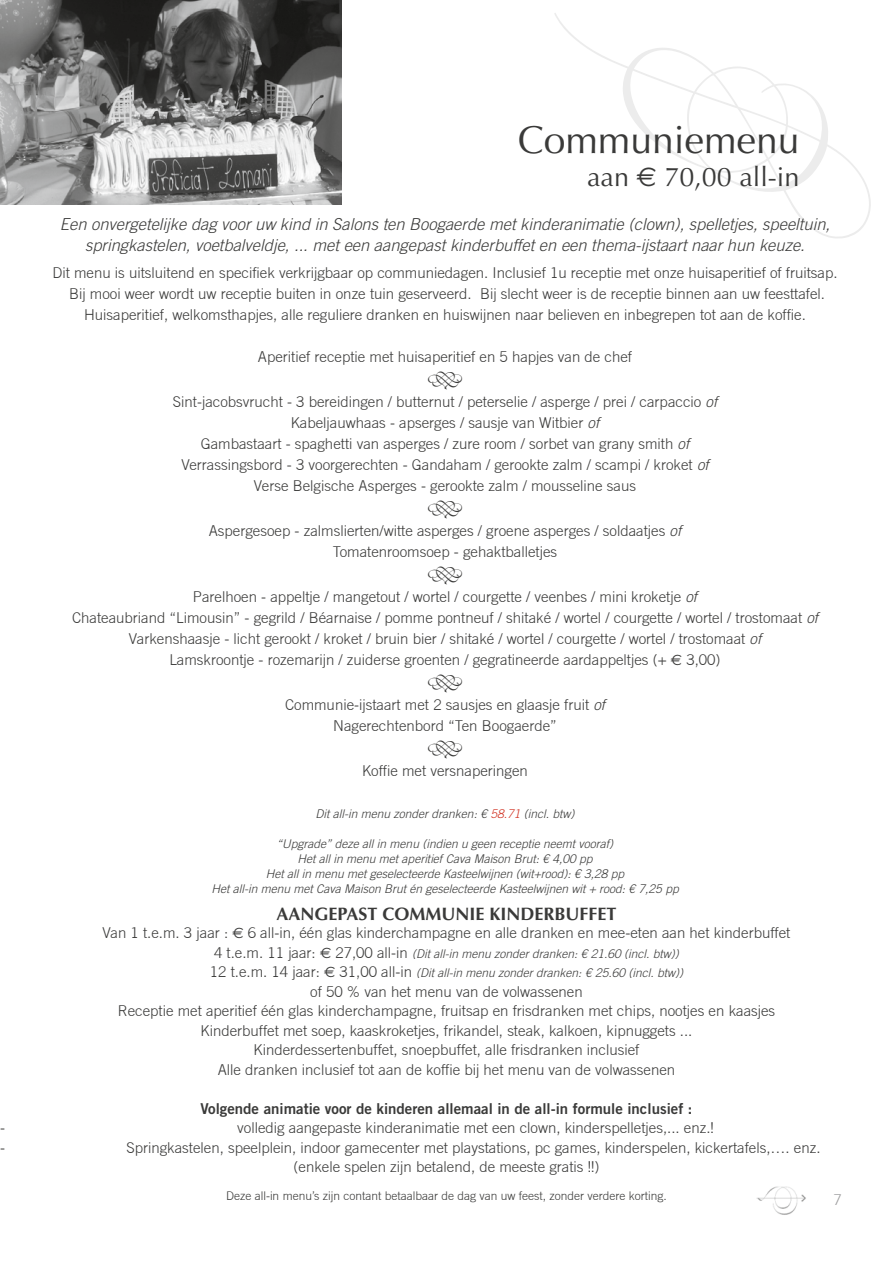
<style>
.page{position:relative;width:893px;height:1263px;background:#fff}
.page>*{position:absolute;margin:0;border:0;box-sizing:border-box;transform-origin:0 0}
.t1{font:39px "Optima";color:#3a3a39}
.t2{font:27px "Optima";color:#3a3a39}
.t3{font:700 18px "Optima LT Std";color:#3a3a39}
.t4{font:italic 300 16.5px/21px "Trade Gothic LT Std";color:#3a3a39;text-align:center}
.t5{font:300 15px/21px "Trade Gothic";color:#3a3a39;text-align:center}
.t6{font:15px "Trade Gothic LT Std Bd 2";color:#3a3a39}
.t7{font:300 15px "Trade Gothic";color:#9c9c9d}
.t8{font:italic 300 12px/15px "Trade Gothic LT Std";color:#3a3a39;text-align:center}
.t9{font:300 12px "Trade Gothic";color:#3a3a39}
.s1{font-family:"Euro Sans Std"}
.s2{font-family:"Trade Gothic LT Std";font-style:italic}
.s3{font-family:"Euro Sans Std";font-weight:400}
.s4{color:#d13324}
.s5{font-family:"Trade Gothic";font-style:normal;font-size:15px}
.s6{font-family:"Euro Sans Std";font-weight:400;font-style:normal;font-size:15px}
</style>
<div class="page">
<img style="left:756px;top:1186px;width:50px;height:29px">
<svg style="left:554px;top:13px;width:317px;height:225px"></svg>
<img style="left:0;top:0;width:342px;height:204px">
<h1 class="t1" style="left:518px;top:118px;width:283px">Communiemenu</h1>
<h2 class="t2" style="left:587px;top:161px;width:214px">aan <span class="s1">€</span> 70,00 all-in</h2>
<p class="t4" style="left:60px;top:214px;width:772px">Een onvergetelijke dag voor uw kind in Salons ten Boogaerde met kinderanimatie (clown), spelletjes, speeltuin, springkastelen, voetbalveldje, ... met een aangepast kinderbuffet en een thema-ijstaart naar hun keuze.</p>
<p class="t5" style="left:52px;top:262px;width:787px">Dit menu is uitsluitend en specifiek verkrijgbaar op communiedagen. Inclusief 1u receptie met onze huisaperitief of fruitsap.<br>Bij mooi weer wordt uw receptie buiten in onze tuin geserveerd. Bij slecht weer is de receptie binnen aan uw feesttafel.<br>Huisaperitief, welkomsthapjes, alle reguliere dranken en huiswijnen naar believen en inbegrepen tot aan de koffie.</p>
<p class="t5" style="left:258px;top:346px;width:376px">Aperitief receptie met huisaperitief en 5 hapjes van de chef</p>
<p class="t5" style="left:173px;top:391px;width:546px">Sint-jacobsvrucht - 3 bereidingen / butternut / peterselie / asperge / prei / carpaccio <span class="s2">of </span>Kabeljauwhaas - apserges / sausje van Witbier <span class="s2">of<br></span>Gambastaart - spaghetti van asperges / zure room / sorbet van grany smith <span class="s2">of </span>Verrassingsbord - 3 voorgerechten - Gandaham / gerookte zalm / scampi / kroket <span class="s2">of </span>Verse Belgische Asperges - gerookte zalm / mousseline saus</p>
<p class="t5" style="left:209px;top:520px;width:474px">Aspergesoep - zalmslierten/witte asperges / groene asperges / soldaatjes <span class="s2">of<br></span>Tomatenroomsoep - gehaktballetjes</p>
<p class="t5" style="left:72px;top:586px;width:747px">Parelhoen - appeltje / mangetout / wortel / courgette / veenbes / mini kroketje <span class="s2">of<br></span>Chateaubriand “Limousin” - gegrild / Béarnaise / pomme pontneuf / shitaké / wortel / courgette / wortel / trostomaat <span class="s2">of </span>Varkenshaasje - licht gerookt / kroket / bruin bier / shitaké / wortel / courgette / wortel / trostomaat <span class="s2">of<br></span>Lamskroontje - rozemarijn / zuiderse groenten / gegratineerde aardappeltjes (+ <span class="s3">€</span> 3,00)</p>
<p class="t5" style="left:285px;top:694px;width:321px">Communie-ijstaart met 2 sausjes en glaasje fruit <span class="s2">of<br></span>Nagerechtenbord “Ten Boogaerde”</p>
<p class="t5" style="left:362px;top:760px;width:167px">Koffie met versnaperingen</p>
<p class="t8" style="left:316px;top:806px;width:260px">Dit all-in menu zonder dranken: € <span class="s4">58.71</span> (incl. btw)</p>
<p class="t8" style="left:211px;top:836px;width:469px">“Upgrade” deze all in menu (indien u geen receptie neemt vooraf)<br>Het all in menu met aperitief Cava Maison Brut: € 4,00 pp<br>Het all in menu met geselecteerde Kasteelwijnen (wit+rood): € 3,28 pp<br>Het all-in menu met Cava Maison Brut én geselecteerde Kasteelwijnen wit + rood: € 7,25 pp</p>
<p class="t3" style="left:277px;top:904px;width:341px">AANGEPAST COMMUNIE KINDERBUFFET</p>
<p class="t5" style="left:103px;top:922px;width:689px">Van 1 t.e.m. 3 jaar : <span class="s3">€</span> 6 all-in, één glas kinderchampagne en alle dranken en mee-eten aan het kinderbuffet</p>
<p class="t8" style="left:210px;top:944px;width:475px;line-height:19.5px"><span class="s5">4 t.e.m. 11 jaar:</span> <span class="s6">€</span> <span class="s5">27,00 all-in</span> (Dit all-in menu zonder dranken: € 21.60 (incl. btw))<br><span class="s5">12 t.e.m. 14 jaar:</span> <span class="s6">€</span> <span class="s5">31,00 all-in</span> (Dit all-in menu zonder dranken: € 25.60 (incl. btw))</p>
<p class="t5" style="left:118px;top:981px;width:659px;line-height:19.5px">of 50 % van het menu van de volwassenen<br>Receptie met aperitief één glas kinderchampagne, fruitsap en frisdranken met chips, nootjes en kaasjes Kinderbuffet met soep, kaaskroketjes, frikandel, steak, kalkoen, kipnuggets ...<br>Kinderdessertenbuffet, snoepbuffet, alle frisdranken inclusief<br>Alle dranken inclusief tot aan de koffie bij het menu van de volwassenen</p>
<p class="t6" style="left:200px;top:1099px;width:493px">Volgende animatie voor de kinderen allemaal in de all-in formule inclusief :</p>
<p class="t5" style="left:0;top:1117px;width:6px">-</p>
<p class="t5" style="left:237px;top:1117px;width:478px">volledig aangepaste kinderanimatie met een clown, kinderspelletjes,... enz.!</p>
<p class="t5" style="left:0;top:1137px;width:6px">-</p>
<p class="t5" style="left:294px;top:1137px;width:529px;line-height:19.5px;text-align:left;text-indent:-167px">Springkastelen, speelplein, indoor gamecenter met playstations, pc games, kinderspelen, kickertafels,…. enz. (enkele spelen zijn betalend, de meeste gratis !!)</p>
<p class="t9" style="left:226px;top:1189px;width:442px">Deze all-in menu’s zijn contant betaalbaar de dag van uw feest, zonder verdere korting.</p>
<p class="t7" style="left:833px;top:1191px;width:10px">7</p>
</div>
